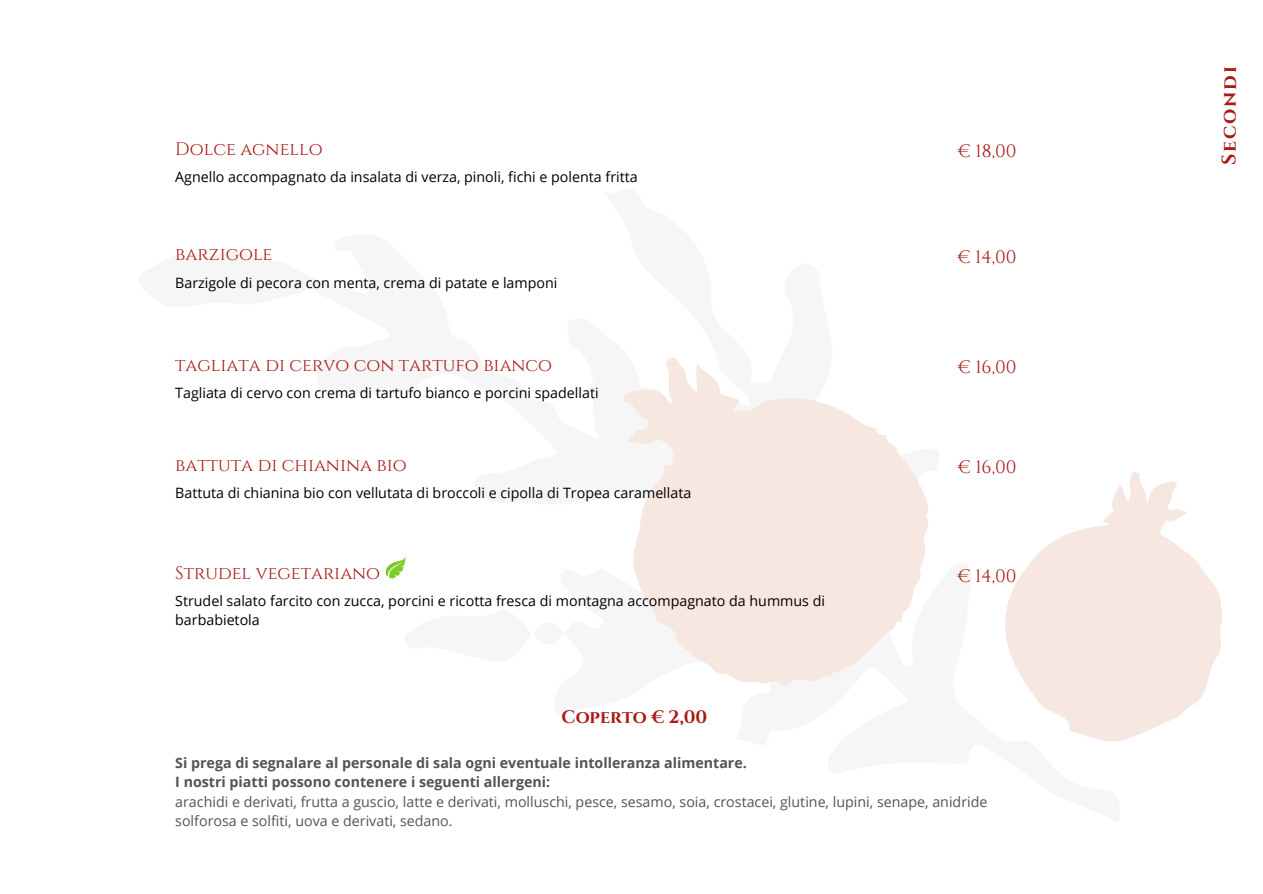
<style>
.page{position:relative;width:1263px;height:894px;background:#fff}
.page>*{position:absolute;margin:0;border:0;box-sizing:border-box;transform-origin:0 0}
.t1{font:700 19.5px "Cinzel";letter-spacing:.09em;color:#a81a17}
.t2{font:18px "Cinzel";color:#a81a17}
.t3{font:18px "Cinzel";color:#a81815}
.t4{font:700 18px "Cinzel";color:#a81a17}
.t5{font:14.25px/19px "Open Sans";color:#000}
.t6{font:14.25px/19px "Open Sans";color:#545454}
.t7{font:700 14.25px "Open Sans";color:#545454}
</style>
<div class="page">
<img style="left:391px;top:358px;width:831px;height:384px">
<svg style="left:385px;top:556px;width:21px;height:22px"></svg>
<p class="t3" style="left:175px;top:137px;width:149px">Dolce agnello</p>
<p class="t5" style="left:175px;top:167px;width:464px">Agnello accompagnato da insalata di verza, pinoli, fichi e polenta fritta</p>
<p class="t3" style="left:175px;top:243px;width:99px">barzigole</p>
<p class="t5" style="left:175px;top:273px;width:384px">Barzigole di pecora con menta, crema di patate e lamponi</p>
<p class="t2" style="left:175px;top:353px;width:378px">tagliata di cervo con tartufo bianco</p>
<p class="t5" style="left:175px;top:383px;width:425px">Tagliata di cervo con crema di tartufo bianco e porcini spadellati</p>
<p class="t3" style="left:175px;top:453px;width:233px">battuta di chianina bio</p>
<p class="t5" style="left:175px;top:483px;width:518px">Battuta di chianina bio con vellutata di broccoli e cipolla di Tropea caramellata</p>
<p class="t2" style="left:175px;top:561px;width:206px">Strudel vegetariano</p>
<p class="t5" style="left:175px;top:591px;width:651px">Strudel salato farcito con zucca, porcini e ricotta fresca di montagna accompagnato da hummus di barbabietola</p>
<p class="t4" style="left:562px;top:705px;width:147px">Coperto € 2,00</p>
<p class="t2" style="left:958px;top:140px;width:60px">€ 18,00</p>
<p class="t2" style="left:957px;top:246px;width:61px">€ 14,00</p>
<p class="t2" style="left:958px;top:356px;width:60px">€ 16,00</p>
<p class="t2" style="left:958px;top:456px;width:60px">€ 16,00</p>
<p class="t2" style="left:957px;top:564px;width:61px">€ 14,00</p>
<p class="t7" style="left:175px;top:752px;width:573px">Si prega di segnalare al personale di sala ogni eventuale intolleranza alimentare.</p>
<p class="t7" style="left:175px;top:771px;width:377px">I nostri piatti possono contenere i seguenti allergeni:</p>
<p class="t6" style="left:175px;top:791px;width:814px">arachidi e derivati, frutta a guscio, latte e derivati, molluschi, pesce, sesamo, soia, crostacei, glutine, lupini, senape, anidride solforosa e solfiti, uova e derivati, sedano.</p>
<p class="t1" style="left:1217px;top:165px;width:101px;rotate:-90deg">Secondi</p>
</div>
